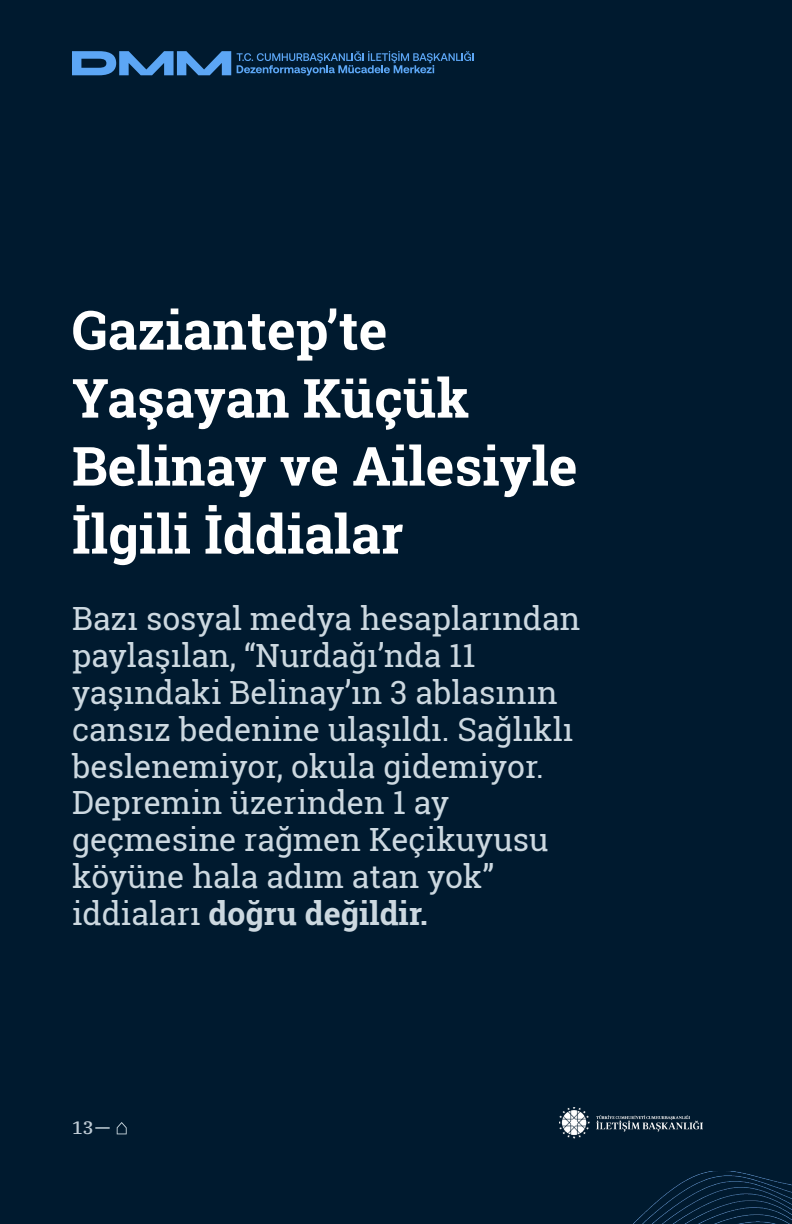
<style>
.page{position:relative;width:792px;height:1224px;background:#001a2f}
.page>*{position:absolute;margin:0;border:0;box-sizing:border-box;transform-origin:0 0}
.heading_2{font:700 54px/68px "Roboto Slab";color:#fff}
.heading_2-2{font:32px/36.8px "Roboto Slab";color:#ccd8e0}
.t1{font:500 18px "IBM Plex Serif";color:#bfccd6}
.s1{font-weight:700}
.s2{font-size:20px;color:#ccd9e0}
</style>
<div class="page">
<img style="left:633px;top:1171px;width:159px;height:53px">
<img style="left:559px;top:1107px;width:143px;height:31px">
<svg style="left:117px;top:1122px;width:10px;height:12px"></svg>
<svg style="left:72px;top:51px;width:159px;height:24px"></svg>
<svg style="left:237px;top:51px;width:237px;height:24px"></svg>
<p class="heading_2" style="left:72px;top:295px;width:507px">Gaziantep’te<br>Yaşayan Küçük<br>Belinay ve Ailesiyle<br>İlgili İddialar</p>
<p class="heading_2-2" style="left:72px;top:600px;width:510px">Bazı sosyal medya hesaplarından paylaşılan, “Nurdağı’nda 11 yaşındaki Belinay’ın 3 ablasının cansız bedenine ulaşıldı. Sağlıklı beslenemiyor, okula gidemiyor.<br>Depremin üzerinden 1 ay geçmesine rağmen Keçikuyusu köyüne hala adım atan yok” iddiaları <span class="s1">doğru değildir.</span></p>
<p class="t1" style="left:72px;top:1114px;width:40px">13<span class="s2">—</span></p>
</div>
